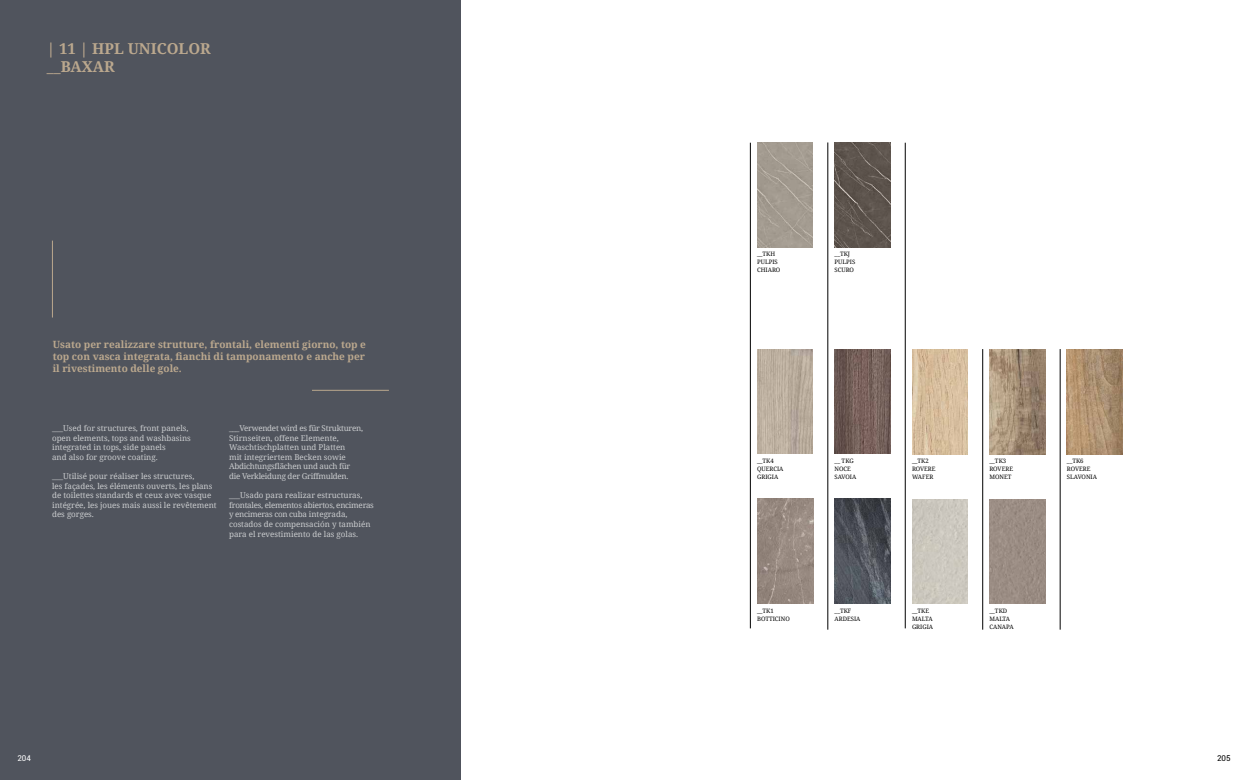
<style>
.page{position:relative;width:1248px;height:780px;background:#fff}
.page>*{position:absolute;margin:0;border:0;box-sizing:border-box;transform-origin:0 0}
.t1{font:700 15px/18px "Noto Serif";color:#bba88e}
.t2{font:700 10px/12px "Noto Serif";color:#bba88e;text-align:justify}
.t3{font:8px/9.6px "Noto Serif";color:#caccce}
.t4{font:8px/9.6px "Noto Serif";letter-spacing:-.03em;color:#caccce}
.t5{font:8px "Roboto";color:#fff}
.t6{font:8px "Roboto";color:#000}
.t7{font:6px/8px "Noto Serif";color:#000}
</style>
<div class="page">
<div style="left:0;top:0;width:460px;height:780px;background:#50545d"></div>
<img style="left:912px;top:349px;width:55px;height:105px">
<img style="left:989px;top:349px;width:55px;height:105px">
<img style="left:1066px;top:349px;width:56px;height:105px">
<img style="left:757px;top:142px;width:55px;height:105px">
<img style="left:834px;top:142px;width:56px;height:105px">
<hr style="left:52px;top:240px;width:1px;height:77px;background:#bba88e">
<hr style="left:312px;top:390px;width:77px;height:1px;background:#bba88e">
<hr style="left:750px;top:143px;width:1px;height:485px;background:#000">
<hr style="left:827px;top:142px;width:1px;height:487px;background:#000">
<img style="left:757px;top:499px;width:56px;height:104px">
<img style="left:834px;top:499px;width:56px;height:104px">
<hr style="left:904px;top:143px;width:1px;height:485px;background:#000">
<hr style="left:982px;top:349px;width:1px;height:280px;background:#000">
<hr style="left:1059px;top:349px;width:1px;height:280px;background:#000">
<img style="left:757px;top:349px;width:55px;height:104px">
<div style="left:912px;top:499px;width:55px;height:104px;background:#ccc8bf"></div>
<img style="left:834px;top:349px;width:56px;height:104px">
<div style="left:989px;top:499px;width:55px;height:104px;background:#9b8d84"></div>
<h1 class="t1" style="left:47px;top:39px;width:165px">| 11 | HPL UNICOLOR __BAXAR</h1>
<p class="t2" style="left:53px;top:338px;width:315px">Usato per realizzare strutture, frontali, elementi giorno, top e top con vasca integrata, fianchi di tamponamento e anche per il rivestimento delle gole.</p>
<p class="t3" style="left:52px;top:423px;width:140px">___Used for structures, front panels, open elements, tops and washbasins integrated in tops, side panels<br>and also for groove coating.</p>
<p class="t3" style="left:52px;top:471px;width:166px">___Utilisé pour réaliser les structures,<br>les façades, les éléments ouverts, les plans de toilettes standards et ceux avec vasque intégrée, les joues mais aussi le revêtement des gorges.</p>
<p class="t4" style="left:229px;top:423px;width:135px">___Verwendet wird es für Strukturen, Stirnseiten, offene Elemente, Waschtischplatten und Platten<br>mit integriertem Becken sowie Abdichtungsflächen und auch für die Verkleidung der Griffmulden.</p>
<p class="t3" style="left:229px;top:490px;width:146px">___Usado para realizar estructuras, frontales, elementos abiertos, encimeras y encimeras con cuba integrada, costados de compensación y también para el revestimiento de las golas.</p>
<p class="t7" style="left:757px;top:250px;width:25px">__TKH<br>PULPIS<br>CHIARO</p>
<p class="t7" style="left:834px;top:250px;width:22px">__TKJ<br>PULPIS<br>SCURO</p>
<p class="t7" style="left:757px;top:456px;width:28px">__TK4<br>QUERCIA<br>GRIGIA</p>
<p class="t7" style="left:834px;top:456px;width:23px">__ TKG<br>NOCE<br>SAVOIA</p>
<p class="t7" style="left:911px;top:456px;width:25px">__TK2<br>ROVERE<br>WAFER</p>
<p class="t7" style="left:989px;top:456px;width:25px">__TK3<br>ROVERE<br>MONET</p>
<p class="t7" style="left:1066px;top:456px;width:32px">__TK6<br>ROVERE<br>SLAVONIA</p>
<p class="t7" style="left:757px;top:606px;width:34px">__TK1<br>BOTTICINO</p>
<p class="t7" style="left:834px;top:606px;width:27px">__TKF<br>ARDESIA</p>
<p class="t7" style="left:911px;top:606px;width:23px">__TKE<br>MALTA<br>GRIGIA</p>
<p class="t7" style="left:989px;top:606px;width:26px">__TKD<br>MALTA<br>CANAPA</p>
<p class="t5" style="left:17px;top:752px;width:15px">204</p>
<p class="t6" style="left:1216px;top:752px;width:15px">205</p>
</div>
